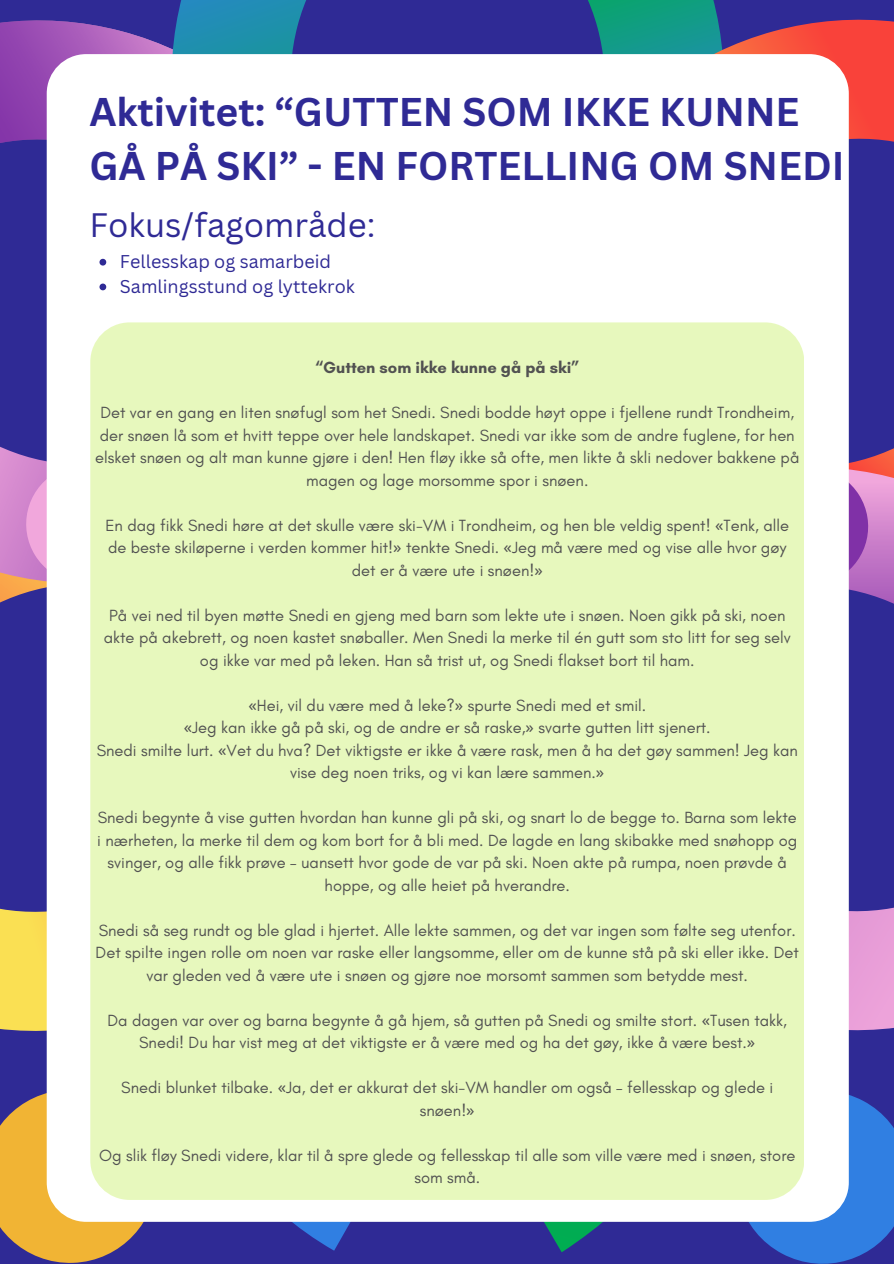
<style>
.page{position:relative;width:894px;height:1264px;background:#fff}
.page>*{position:absolute;margin:0;border:0;box-sizing:border-box;transform-origin:0 0}
.t1{font:700 39px/54px "Canva Sans";color:#2f2a95}
.t2{font:33px "Canva Sans";color:#2f2a95}
.t3{font:18px "Canva Sans";color:#2f2a95}
.t4{font:16.5px/22.5px "Glacial Indifference";color:#000;text-align:center}
.t5{font:700 16.5px "Glacial Indifference";color:#000}
.s1{font-family:"Noto Sans"}
</style>
<div class="page">
<div style="left:0;top:0;width:893px;height:1263px;background:#2f2a95"></div>
<svg style="left:0;top:20px;width:161px;height:221px"></svg>
<svg style="left:161px;top:0;width:145px;height:54px;background:#237fab"></svg>
<svg style="left:848px;top:809px;width:45px;height:231px;fill:#e49ad6"></svg>
<svg style="left:501px;top:1221px;width:222px;height:31px"></svg>
<svg style="left:723px;top:1078px;width:170px;height:185px"></svg>
<svg style="left:588px;top:0;width:128px;height:9px"></svg>
<svg style="left:591px;top:9px;width:302px;height:233px"></svg>
<svg style="left:160px;top:1221px;width:233px;height:29px"></svg>
<svg style="left:0;top:808px;width:47px;height:233px"></svg>
<svg style="left:0;top:1088px;width:158px;height:175px"></svg>
<svg style="left:848px;top:260px;width:45px;height:530px"></svg>
<div style="left:47px;top:54px;width:801px;height:1167px;background:#fff;border-radius:39px"></div>
<svg style="left:0;top:259px;width:107px;height:531px"></svg>
<div style="left:90px;top:322px;width:714px;height:877px;background:#e7f8bd;border-radius:39px"></div>
<p class="t1" style="left:89px;top:84px;width:756px">Aktivitet: “GUTTEN SOM IKKE KUNNE<br>GÅ PÅ SKI” - EN FORTELLING OM SNEDI</p>
<h1 class="t2" style="left:89px;top:202px;width:287px">Fokus/fagområde:</h1>
<h2 class="t3" style="left:120px;top:248px;width:212px">Fellesskap og samarbeid</h2>
<p class="t3" style="left:120px;top:273px;width:236px">Samlingsstund og lyttekrok</p>
<p class="t5" style="left:315px;top:357px;width:266px">“Gutten som ikke kunne gå på ski”</p>
<p class="t4" style="left:95px;top:401px;width:705px">Det var en gang en liten snøfugl som het Snedi. Snedi bodde høyt oppe i fjellene rundt Trondheim, der snøen lå som et hvitt teppe over hele landskapet. Snedi var ikke som de andre fuglene, for hen elsket snøen og alt man kunne gjøre i den! Hen fløy ikke så ofte, men likte å skli nedover bakkene på magen og lage morsomme spor i snøen.</p>
<p class="t4" style="left:105px;top:513px;width:685px">En dag fikk Snedi høre at det skulle være ski-VM i Trondheim, og hen ble veldig spent! <span class="s1">«</span>Tenk, alle de beste skiløperne i verden kommer hit!<span class="s1">»</span> tenkte Snedi. <span class="s1">«</span>Jeg må være med og vise alle hvor gøy det er å være ute i snøen!<span class="s1">»</span></p>
<p class="t4" style="left:104px;top:603px;width:688px">På vei ned til byen møtte Snedi en gjeng med barn som lekte ute i snøen. Noen gikk på ski, noen akte på akebrett, og noen kastet snøballer. Men Snedi la merke til én gutt som sto litt for seg selv og ikke var med på leken. Han så trist ut, og Snedi flakset bort til ham.</p>
<p class="t4" style="left:97px;top:693px;width:702px"><span class="s1">«</span>Hei, vil du være med å leke?<span class="s1">»</span> spurte Snedi med et smil.<br><span class="s1">«</span>Jeg kan ikke gå på ski, og de andre er så raske,<span class="s1">»</span> svarte gutten litt sjenert.<br>Snedi smilte lurt. <span class="s1">«</span>Vet du hva? Det viktigste er ikke å være rask, men å ha det gøy sammen! Jeg kan vise deg noen triks, og vi kan lære sammen.<span class="s1">»</span></p>
<p class="t4" style="left:97px;top:806px;width:701px">Snedi begynte å vise gutten hvordan han kunne gli på ski, og snart lo de begge to. Barna som lekte i nærheten, la merke til dem og kom bort for å bli med. De lagde en lang skibakke med snøhopp og svinger, og alle fikk prøve – uansett hvor gode de var på ski. Noen akte på rumpa, noen prøvde å hoppe, og alle heiet på hverandre.</p>
<p class="t4" style="left:96px;top:918px;width:704px">Snedi så seg rundt og ble glad i hjertet. Alle lekte sammen, og det var ingen som følte seg utenfor.<br>Det spilte ingen rolle om noen var raske eller langsomme, eller om de kunne stå på ski eller ikke. Det var gleden ved å være ute i snøen og gjøre noe morsomt sammen som betydde mest.</p>
<p class="t4" style="left:108px;top:1008px;width:680px">Da dagen var over og barna begynte å gå hjem, så gutten på Snedi og smilte stort. <span class="s1">«</span>Tusen takk,<br>Snedi! Du har vist meg at det viktigste er å være med og ha det gøy, ikke å være best.<span class="s1">»</span></p>
<p class="t4" style="left:121px;top:1076px;width:653px">Snedi blunket tilbake. <span class="s1">«</span>Ja, det er akkurat det ski-VM handler om også – fellesskap og glede i snøen!<span class="s1">»</span></p>
<p class="t4" style="left:99px;top:1143px;width:697px">Og slik fløy Snedi videre, klar til å spre glede og fellesskap til alle som ville være med i snøen, store som små.</p>
</div>
